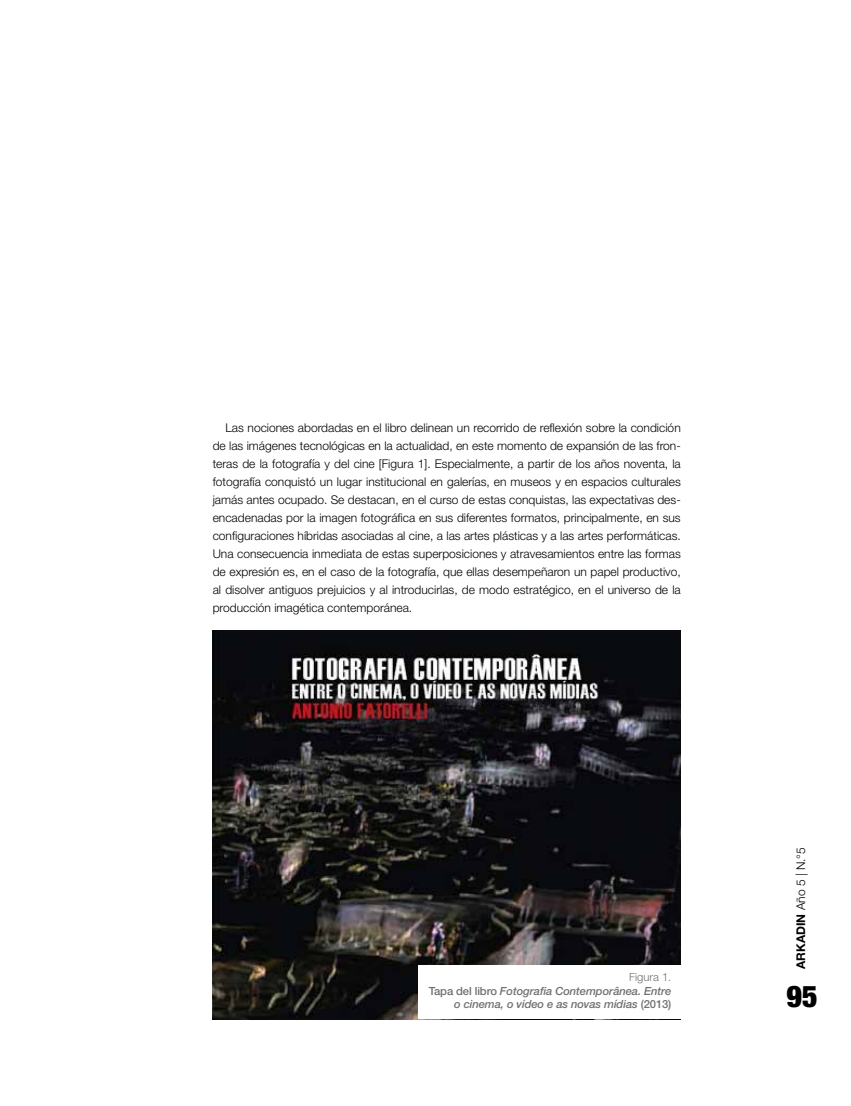
<style>
.page{position:relative;width:851px;height:1106px;background:#fff}
.page>*{position:absolute;margin:0;border:0;box-sizing:border-box;transform-origin:0 0}
.t1{font:900 condensed 30px "Helvetica Neue LT Std";color:#000}
.t2{font:300 12px/18px "Helvetica Neue LT Std";color:#000;text-align:justify}
.t3{font:italic 500 11.25px/13.5px "Helvetica Neue LT Std";letter-spacing:-.01em;color:#707172;text-align:right}
.s1{font-weight:300;font-style:normal}
.s2{font-style:normal}
.s3{font-weight:700}
</style>
<div class="page">
<img style="left:213px;top:630px;width:467px;height:389px">
<div style="left:418px;top:965px;width:262px;height:53px;background:#fff"></div>
<p class="t2" style="left:213px;top:418px;width:469px;text-indent:13px">Las nociones abordadas en el libro delinean un recorrido de reflexión sobre la condición de las imágenes tecnológicas en la actualidad, en este momento de expansión de las fron&shy;teras de la fotografía y del cine [Figura 1]. Especialmente, a partir de los años noventa, la fotografía conquistó un lugar institucional en galerías, en museos y en espacios culturales jamás antes ocupado. Se destacan, en el curso de estas conquistas, las expectativas des&shy;encadenadas por la imagen fotográfica en sus diferentes formatos, principalmente, en sus configuraciones híbridas asociadas al cine, a las artes plásticas y a las artes performáticas.<br>Una consecuencia inmediata de estas superposiciones y atravesamientos entre las formas de expresión es, en el caso de la fotografía, que ellas desempeñaron un papel productivo, al disolver antiguos prejuicios y al introducirlas, de modo estratégico, en el universo de la producción imagética contemporánea.</p>
<p class="t3" style="left:428px;top:970px;width:244px"><span class="s1">Figura 1.<br></span><span class="s2">Tapa del libro</span> Fotografia Contemporânea. Entre o cinema, o vídeo e as novas mídias <span class="s2">(2013)</span></p>
<p class="t2" style="left:791px;top:969px;width:123px;rotate:-90deg"><span class="s3">ARKADIN</span> Año 5 | N.°5</p>
<h1 class="t1" style="left:786px;top:978px;width:33px">95</h1>
</div>
